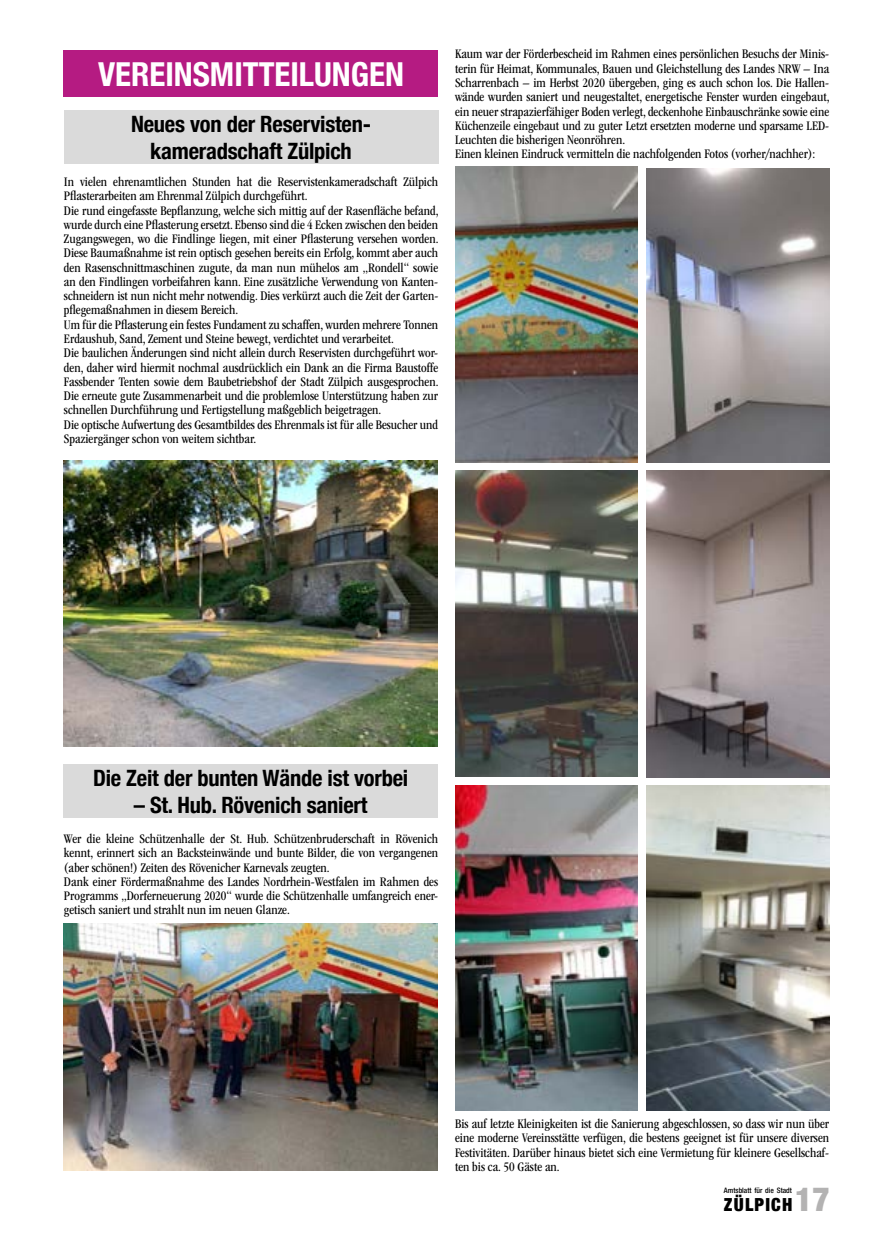
<style>
.page{position:relative;width:893px;height:1234px;background:#fff}
.page>*{position:absolute;margin:0;border:0;box-sizing:border-box;transform-origin:0 0}
.t1{font:700 condensed 33px "Helvetica Neue";color:#fff}
.t2{font:700 condensed 22.5px/27px "Helvetica Neue";letter-spacing:-.01em;color:#000;text-align:center}
.t3{font:900 condensed 18px "Helvetica Neue";letter-spacing:.065em;color:#000}
.t4{font:condensed 13.5px/14.2px "ITC Garamond Std";color:#000}
.t5{font:500 condensed 7.5px "Helvetica Neue LT Std";color:#000}
.s1{font-size:33px;color:#b3b2b2}
</style>
<div class="page">
<div style="left:64px;top:50px;width:374px;height:46px;background:#b51b82"></div>
<div style="left:64px;top:110px;width:374px;height:53px;background:#dadada"></div>
<div style="left:64px;top:764px;width:374px;height:53px;background:#dadada"></div>
<img style="left:64px;top:460px;width:374px;height:286px">
<img style="left:64px;top:923px;width:374px;height:247px">
<img style="left:455px;top:166px;width:183px;height:296px">
<img style="left:646px;top:168px;width:183px;height:294px">
<img style="left:455px;top:470px;width:183px;height:306px">
<img style="left:646px;top:470px;width:183px;height:307px">
<img style="left:455px;top:785px;width:183px;height:325px">
<img style="left:646px;top:785px;width:183px;height:325px">
<h1 class="t1" style="left:98px;top:46px;width:307px">VEREINSMITTEILUNGEN</h1>
<h2 class="t2" style="left:131px;top:108px;width:242px">Neues von der Reservisten&shy;kameradschaft Zülpich</h2>
<p class="t4" style="left:64px;top:175px;width:376px">In vielen ehrenamtlichen Stunden hat die Reservistenkameradschaft Zülpich Pflasterarbeiten am Ehrenmal Zülpich durchgeführt.<br>Die rund eingefasste Bepflanzung, welche sich mittig auf der Rasenfläche befand, wurde durch eine Pflasterung ersetzt. Ebenso sind die 4 Ecken zwischen den beiden Zugangswegen, wo die Findlinge liegen, mit einer Pflasterung versehen worden.<br>Diese Baumaßnahme ist rein optisch gesehen bereits ein Erfolg, kommt aber auch den Rasenschnittmaschinen zugute, da man nun mühelos am „Rondell“ sowie an den Findlingen vorbeifahren kann. Eine zusätzliche Verwendung von Kanten&shy;schneidern ist nun nicht mehr notwendig. Dies verkürzt auch die Zeit der Garten&shy;pflegemaßnahmen in diesem Bereich.<br>Um für die Pflasterung ein festes Fundament zu schaffen, wurden mehrere Tonnen Erdaushub, Sand, Zement und Steine bewegt, verdichtet und verarbeitet.<br>Die baulichen Änderungen sind nicht allein durch Reservisten durchgeführt wor&shy;den, daher wird hiermit nochmal ausdrücklich ein Dank an die Firma Baustoffe Fassbender Tenten sowie dem Baubetriebshof der Stadt Zülpich ausgesprochen.<br>Die erneute gute Zusammenarbeit und die problemlose Unterstützung haben zur schnellen Durchführung und Fertigstellung maßgeblich beigetragen.<br>Die optische Aufwertung des Gesamtbildes des Ehrenmals ist für alle Besucher und Spaziergänger schon von weitem sichtbar.</p>
<p class="t4" style="left:455px;top:47px;width:376px">Kaum war der Förderbescheid im Rahmen eines persönlichen Besuchs der Minis&shy;terin für Heimat, Kommunales, Bauen und Gleichstellung des Landes NRW – Ina Scharrenbach – im Herbst 2020 übergeben, ging es auch schon los. Die Hallen&shy;wände wurden saniert und neugestaltet, energetische Fenster wurden eingebaut, ein neuer strapazierfähiger Boden verlegt, deckenhohe Einbauschränke sowie eine Küchenzeile eingebaut und zu guter Letzt ersetzten moderne und sparsame LED-Leuchten die bisherigen Neonröhren.<br>Einen kleinen Eindruck vermitteln die nachfolgenden Fotos (vorher/nachher):</p>
<h2 class="t2" style="left:93px;top:762px;width:317px">Die Zeit der bunten Wände ist vorbei</h2>
<h2 class="t2" style="left:134px;top:789px;width:235px">– St. Hub. Rövenich saniert</h2>
<p class="t4" style="left:64px;top:831px;width:376px">Wer die kleine Schützenhalle der St. Hub. Schützenbruderschaft in Rövenich kennt, erinnert sich an Backsteinwände und bunte Bilder, die von vergangenen (aber schönen!) Zeiten des Rövenicher Karnevals zeugten.<br>Dank einer Fördermaßnahme des Landes Nordrhein-Westfalen im Rahmen des Programms „Dorferneuerung 2020“ wurde die Schützenhalle umfangreich ener&shy;getisch saniert und strahlt nun im neuen Glanze.</p>
<p class="t4" style="left:455px;top:1116px;width:376px;text-align:justify">Bis auf letzte Kleinigkeiten ist die Sanierung abgeschlossen, so dass wir nun über eine moderne Vereinsstätte verfügen, die bestens geeignet ist für unsere diversen Festivitäten. Darüber hinaus bietet sich eine Vermietung für kleinere Gesellschaf&shy;ten bis ca. 50 Gäste an.</p>
<h3 class="t3" style="left:724px;top:1189px;width:107px">ZÜLPICH<span class="s1">17</span></h3>
<p class="t5" style="left:724px;top:1185px;width:70px">Amtsblatt für die Stadt</p>
</div>
